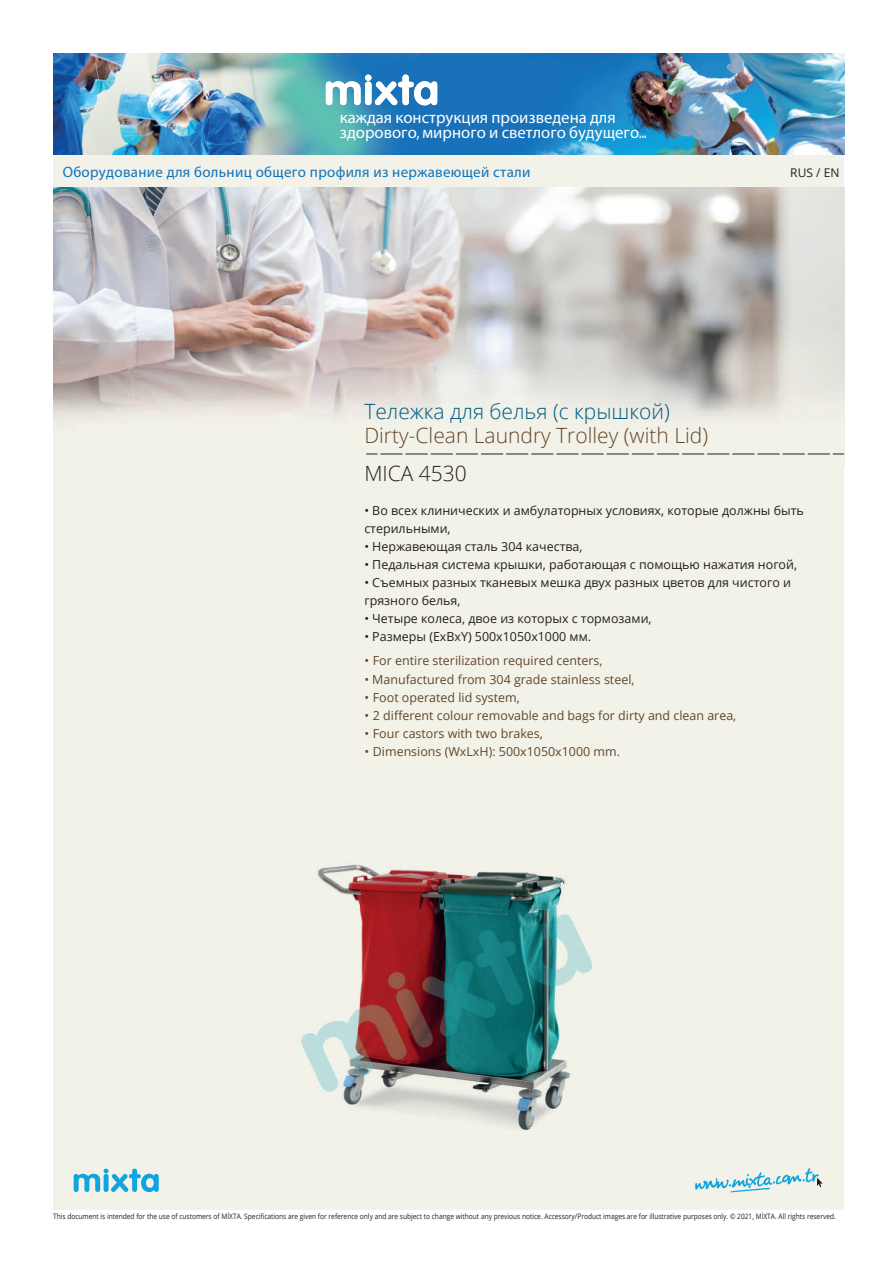
<style>
.page{position:relative;width:893px;height:1263px;background:#fff}
.page>*{position:absolute;margin:0;border:0;box-sizing:border-box;transform-origin:0 0}
.t1{font:300 21px "Open Sans";color:#62462a}
.t2{font:300 21px "Open Sans";color:#005b7f}
.t3{font:300 21px "Open Sans";color:#231f20}
.t4{font:16.65px/15px "Myriad Pro";color:#fff}
.t5{font:15px "Myriad Pro";letter-spacing:.02em;color:#1074bc}
.t6{font:12.45px/18px "Open Sans";color:#231f20}
.t7{font:12.45px "Open Sans";color:#62462a}
.t8{font:12px "Open Sans";color:#231f20}
.t9{font:7.5px "Open Sans";color:#231f20;scale:.88 1}
.s1{font-family:"Acumin Pro Cond"}
</style>
<div class="page">
<div style="left:53px;top:53px;width:791px;height:1157px;background:#f2f2e9"></div>
<img style="left:53px;top:188px;width:791px;height:266px">
<img style="left:53px;top:53px;width:791px;height:102px">
<svg style="left:326px;top:75px;width:111px;height:30px"></svg>
<svg style="left:366px;top:454px;width:478px;height:1px"></svg>
<svg style="left:695px;top:1168px;width:128px;height:24px"></svg>
<svg style="left:74px;top:1168px;width:85px;height:24px"></svg>
<img style="left:301px;top:864px;width:292px;height:266px">
<h2 class="t4" style="left:340px;top:110px;width:308px">каждая конструкция произведена для здорового<span class="s1">,</span> мирного и светлого будущего<span class="s1">...</span></h2>
<p class="t5" style="left:63px;top:163px;width:469px">Оборудование для больниц общего профиля из нержавеющей стали</p>
<p class="t8" style="left:790px;top:164px;width:51px">RUS / EN</p>
<h1 class="t2" style="left:364px;top:397px;width:307px">Тележка для белья (с крышкой)</h1>
<h1 class="t1" style="left:364px;top:421px;width:345px">Dirty-Clean Laundry Trolley (with Lid)</h1>
<h1 class="t3" style="left:364px;top:459px;width:104px">MICA 4530</h1>
<p class="t6" style="left:364px;top:501px;width:441px">• Во всех клинических и амбулаторных условиях, которые должны быть стерильными,</p>
<p class="t6" style="left:364px;top:537px;width:220px">• Нержавеющая сталь 304 качества,</p>
<p class="t6" style="left:364px;top:555px;width:434px">• Педальная система крышки, работающая с помощью нажатия ногой,</p>
<p class="t6" style="left:364px;top:573px;width:428px">• Съемных разных тканевых мешка двух разных цветов для чистого и грязного белья,</p>
<p class="t6" style="left:364px;top:609px;width:289px">• Четыре колеса, двое из которых с тормозами,</p>
<p class="t6" style="left:364px;top:627px;width:228px">• Размеры (ExBxY) 500x1050x1000 мм.</p>
<p class="t7" style="left:364px;top:652px;width:240px">• For entire sterilization required centers,</p>
<p class="t7" style="left:364px;top:670px;width:272px">• Manufactured from 304 grade stainless steel,</p>
<p class="t7" style="left:364px;top:688px;width:157px">• Foot operated lid system,</p>
<p class="t7" style="left:364px;top:706px;width:373px">• 2 different colour removable and bags for dirty and clean area,</p>
<p class="t7" style="left:364px;top:724px;width:180px">• Four castors with two brakes,</p>
<p class="t7" style="left:364px;top:742px;width:257px">• Dimensions (WxLxH): 500x1050x1000 mm.</p>
<p class="t9" style="left:53px;top:1211px;width:891px">This document is intended for the use of customers of MİXTA. Specifications are given for reference only and are subject to change without any previous notice. Accessory/Product images are for illustrative purposes only. © 2021, MİXTA. All rights reserved.</p>
</div>
